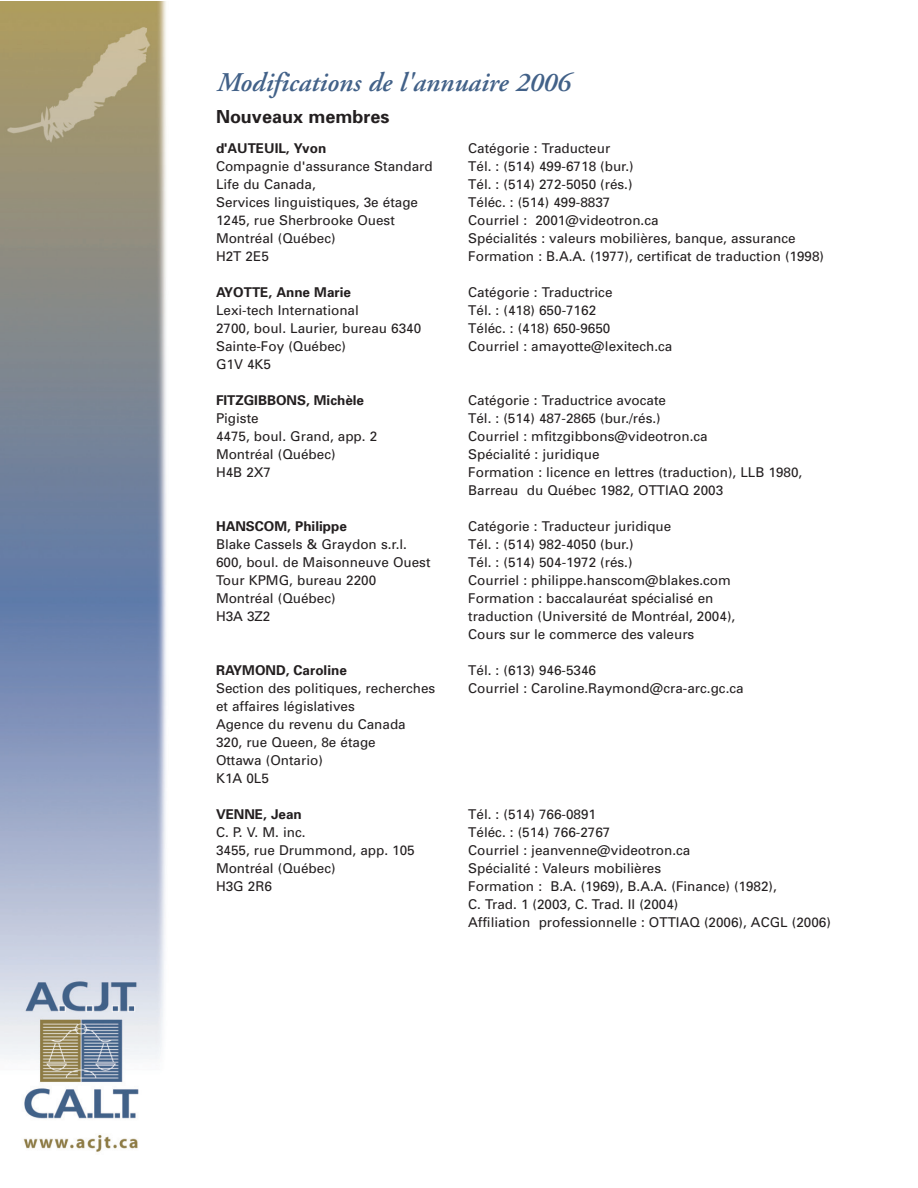
<style>
.page{position:relative;width:918px;height:1188px;background:#fff}
.page>*{position:absolute;margin:0;border:0;box-sizing:border-box;transform-origin:0 0}
.t1{font:italic 600 27px "Adobe Garamond";color:#426188}
.t2{font:700 18px "Univers";color:#231f20}
.t3{font:13.5px/18px "Univers";color:#231f20}
.t4{font:700 13.5px "Univers";color:#231f20}
</style>
<div class="page">
<img style="left:0;top:2px;width:166px;height:1150px">
<h1 class="t1" style="left:216px;top:71px;width:355px">Modifications de l'annuaire 2006</h1>
<h2 class="t2" style="left:216px;top:110px;width:175px">Nouveaux membres</h2>
<p class="t4" style="left:216px;top:143px;width:112px">d'AUTEUIL, Yvon</p>
<p class="t3" style="left:468px;top:140px;width:144px">Catégorie : Traducteur</p>
<p class="t3" style="left:216px;top:158px;width:218px">Compagnie d'assurance Standard</p>
<p class="t3" style="left:468px;top:158px;width:167px">Tél. : (514) 499-6718 (bur.)</p>
<p class="t3" style="left:216px;top:176px;width:101px">Life du Canada,</p>
<p class="t3" style="left:468px;top:176px;width:166px">Tél. : (514) 272-5050 (rés.)</p>
<p class="t3" style="left:216px;top:194px;width:204px">Services linguistiques, 3e étage</p>
<p class="t3" style="left:468px;top:194px;width:144px">Téléc. : (514) 499-8837</p>
<p class="t3" style="left:216px;top:212px;width:180px">1245, rue Sherbrooke Ouest</p>
<p class="t3" style="left:468px;top:212px;width:192px">Courriel : 2001@videotron.ca</p>
<p class="t3" style="left:216px;top:230px;width:121px">Montréal (Québec)</p>
<p class="t3" style="left:468px;top:230px;width:329px">Spécialités : valeurs mobilières, banque, assurance</p>
<p class="t3" style="left:216px;top:248px;width:54px">H2T 2E5</p>
<p class="t3" style="left:468px;top:248px;width:357px">Formation : B.A.A. (1977), certificat de traduction (1998)</p>
<p class="t4" style="left:216px;top:287px;width:137px">AYOTTE, Anne Marie</p>
<p class="t3" style="left:468px;top:284px;width:146px">Catégorie : Traductrice</p>
<p class="t3" style="left:216px;top:302px;width:144px">Lexi-tech International</p>
<p class="t3" style="left:468px;top:302px;width:129px">Tél. : (418) 650-7162</p>
<p class="t3" style="left:216px;top:320px;width:207px">2700, boul. Laurier, bureau 6340</p>
<p class="t3" style="left:468px;top:320px;width:144px">Téléc. : (418) 650-9650</p>
<p class="t3" style="left:216px;top:338px;width:132px">Sainte-Foy (Québec)</p>
<p class="t3" style="left:468px;top:338px;width:206px">Courriel : amayotte@lexitech.ca</p>
<p class="t3" style="left:216px;top:356px;width:57px">G1V 4K5</p>
<p class="t4" style="left:216px;top:395px;width:150px">FITZGIBBONS, Michèle</p>
<p class="t3" style="left:468px;top:392px;width:199px">Catégorie : Traductrice avocate</p>
<p class="t3" style="left:216px;top:410px;width:44px">Pigiste</p>
<p class="t3" style="left:468px;top:410px;width:194px">Tél. : (514) 487-2865 (bur./rés.)</p>
<p class="t3" style="left:216px;top:428px;width:163px">4475, boul. Grand, app. 2</p>
<p class="t3" style="left:468px;top:428px;width:241px">Courriel : mfitzgibbons@videotron.ca</p>
<p class="t3" style="left:216px;top:446px;width:121px">Montréal (Québec)</p>
<p class="t3" style="left:468px;top:446px;width:133px">Spécialité : juridique</p>
<p class="t3" style="left:216px;top:464px;width:57px">H4B 2X7</p>
<p class="t3" style="left:468px;top:464px;width:336px">Formation : licence en lettres (traduction), LLB 1980,<br>Barreau du Québec 1982, OTTIAQ 2003</p>
<p class="t4" style="left:216px;top:521px;width:132px">HANSCOM, Philippe</p>
<p class="t3" style="left:468px;top:518px;width:205px">Catégorie : Traducteur juridique</p>
<p class="t3" style="left:216px;top:536px;width:193px">Blake Cassels &amp; Graydon s.r.l.</p>
<p class="t3" style="left:468px;top:536px;width:167px">Tél. : (514) 982-4050 (bur.)</p>
<p class="t3" style="left:216px;top:554px;width:216px">600, boul. de Maisonneuve Ouest</p>
<p class="t3" style="left:468px;top:554px;width:166px">Tél. : (514) 504-1972 (rés.)</p>
<p class="t3" style="left:216px;top:572px;width:162px">Tour KPMG, bureau 2200</p>
<p class="t3" style="left:468px;top:572px;width:264px">Courriel : philippe.hanscom@blakes.com</p>
<p class="t3" style="left:216px;top:590px;width:121px">Montréal (Québec)</p>
<p class="t3" style="left:468px;top:590px;width:247px">Formation : baccalauréat spécialisé en</p>
<p class="t3" style="left:216px;top:608px;width:56px">H3A 3Z2</p>
<p class="t3" style="left:468px;top:608px;width:269px">traduction (Université de Montréal, 2004),<br>Cours sur le commerce des valeurs</p>
<p class="t4" style="left:216px;top:665px;width:132px">RAYMOND, Caroline</p>
<p class="t3" style="left:468px;top:662px;width:129px">Tél. : (613) 946-5346</p>
<p class="t3" style="left:216px;top:680px;width:221px">Section des politiques, recherches</p>
<p class="t3" style="left:468px;top:680px;width:277px">Courriel : Caroline.Raymond@cra-arc.gc.ca</p>
<p class="t3" style="left:216px;top:698px;width:191px">et affaires législatives<br>Agence du revenu du Canada<br>320, rue Queen, 8e étage<br>Ottawa (Ontario)<br>K1A 0L5</p>
<p class="t4" style="left:216px;top:809px;width:87px">VENNE, Jean</p>
<p class="t3" style="left:468px;top:806px;width:129px">Tél. : (514) 766-0891</p>
<p class="t3" style="left:216px;top:824px;width:91px">C. P. V. M. inc.</p>
<p class="t3" style="left:468px;top:824px;width:144px">Téléc. : (514) 766-2767</p>
<p class="t3" style="left:216px;top:842px;width:200px">3455, rue Drummond, app. 105</p>
<p class="t3" style="left:468px;top:842px;width:224px">Courriel : jeanvenne@videotron.ca</p>
<p class="t3" style="left:216px;top:860px;width:121px">Montréal (Québec)</p>
<p class="t3" style="left:468px;top:860px;width:194px">Spécialité : Valeurs mobilières</p>
<p class="t3" style="left:216px;top:878px;width:57px">H3G 2R6</p>
<p class="t3" style="left:468px;top:878px;width:364px">Formation : B.A. (1969), B.A.A. (Finance) (1982),<br>C. Trad. 1 (2003, C. Trad. II (2004)<br>Affiliation professionnelle : OTTIAQ (2006), ACGL (2006)</p>
</div>
